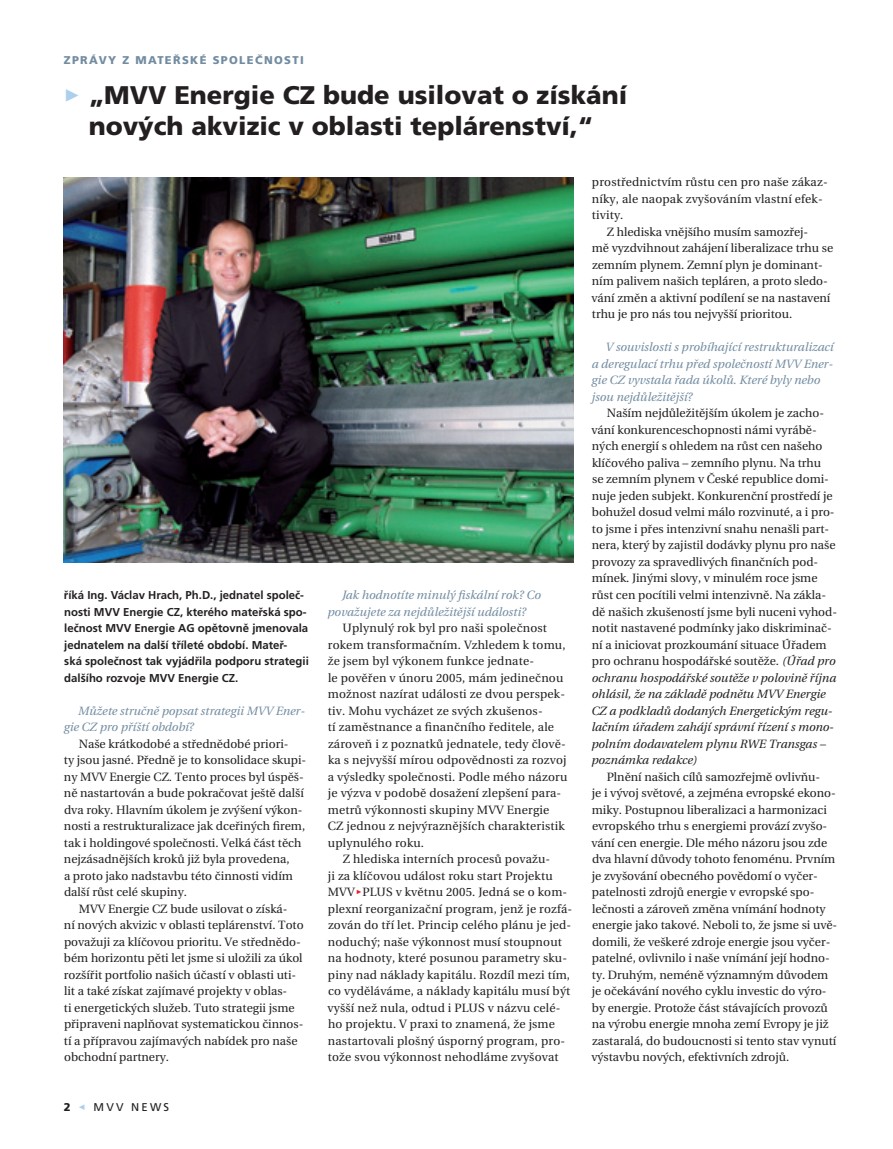
<style>
.page{position:relative;width:893px;height:1149px;background:#fff}
.page>*{position:absolute;margin:0;border:0;box-sizing:border-box;transform-origin:0 0}
.t1{font:25.5px/30.6px "Frutiger Black OT";color:#231f20;text-align:center}
.t2{font:12px/16.5px "Utopia";color:#231f20}
.t3{font:italic 12px/16.5px "Utopia";color:#728ca1}
.t4{font:700 11.4px/16.5px "Frutiger OT";color:#231f20}
.t5{font:11.25px "Frutiger Black OT";letter-spacing:.12em;color:#728ca1}
.t6{font:11.25px "Frutiger OT";letter-spacing:.2em;color:#231f20}
.s1{font-family:"FF Dingbests";color:#accfed}
.s2{font-family:"FF Dingbests";font-size:9px;color:#ee1d23}
.s3{font-style:italic}
</style>
<div class="page">
<img style="left:64px;top:177px;width:510px;height:385px">
<p class="t5" style="left:64px;top:53px;width:68px">Zprávy zm</p>
<p class="t5" style="left:148px;top:53px;width:156px">ateřské společnosti</p>
<h1 class="t1" style="left:64px;top:80px;width:565px"><span class="s1">&gt;</span> „MVV Energie CZ bude usilovat o získání nových akvizic v oblasti teplárenství,“</h1>
<p class="t4" style="left:64px;top:586px;width:246px">říká Ing. Václav Hrach, Ph.D., jednatel společ&shy;nosti MVV Energie CZ, kterého mateřská spo&shy;lečnost MVV Energie AG opětovně jmenovala jednatelem na další tříleté období. Mateř-<br>ská společnost tak vyjádřila podporu strategii dalšího rozvoje MVV Energie CZ.</p>
<p class="t3" style="left:63px;top:702px;width:243px;text-indent:15px">Můžete stručně popsat strategii MVV Ener&shy;gie CZ pro příští období?</p>
<p class="t2" style="left:79px;top:735px;width:211px">Naše krátkodobé a střednědobé priori-</p>
<p class="t2" style="left:64px;top:751px;width:244px">ty jsou jasné. Předně je to konsolidace skupi-</p>
<p class="t2" style="left:64px;top:768px;width:241px">ny MVV Energie CZ. Tento proces byl úspěš-</p>
<p class="t2" style="left:64px;top:784px;width:242px">ně nastartován a bude pokračovat ještě další</p>
<p class="t2" style="left:64px;top:801px;width:240px">dva roky. Hlavním úkolem je zvýšení výkon-</p>
<p class="t2" style="left:64px;top:817px;width:243px">nosti a restrukturalizace jak dceřiných firem,</p>
<p class="t2" style="left:64px;top:834px;width:239px">tak i holdingové společnosti. Velká část těch</p>
<p class="t2" style="left:64px;top:850px;width:227px">nejzásadnějších kroků již byla provedena,</p>
<p class="t2" style="left:64px;top:867px;width:230px">a proto jako nadstavbu této činnosti vidím</p>
<p class="t2" style="left:64px;top:883px;width:124px">další růst celé skupiny.</p>
<p class="t2" style="left:79px;top:900px;width:210px">MVV Energie CZ bude usilovat o získá-</p>
<p class="t2" style="left:64px;top:916px;width:241px">ní nových akvizic v oblasti teplárenství. Toto</p>
<p class="t2" style="left:64px;top:933px;width:238px">považuji za klíčovou prioritu. Ve střednědo-</p>
<p class="t2" style="left:64px;top:949px;width:240px">bém horizontu pěti let jsme si uložili za úkol</p>
<p class="t2" style="left:64px;top:966px;width:234px">rozšířit portfolio našich účastí v oblasti uti-</p>
<p class="t2" style="left:64px;top:982px;width:225px">lit a také získat zajímavé projekty v oblas-</p>
<p class="t2" style="left:64px;top:999px;width:232px">ti energetických služeb. Tuto strategii jsme</p>
<p class="t2" style="left:64px;top:1015px;width:241px">připraveni naplňovat systematickou činnos-</p>
<p class="t2" style="left:64px;top:1032px;width:235px">tí a přípravou zajímavých nabídek pro naše</p>
<p class="t2" style="left:64px;top:1048px;width:106px">obchodní partnery.</p>
<p class="t6" style="left:78px;top:1099px;width:92px"><span class="s1">&lt;</span> MVV NEWS</p>
<p class="t3" style="left:327px;top:586px;width:215px;text-indent:15px">Jak hodnotíte minulý fiskální rok? Co považujete za nejdůležitější události?</p>
<p class="t2" style="left:328px;top:619px;width:241px;text-indent:15px">Uplynulý rok byl pro naši společnost rokem transformačním. Vzhledem k tomu, že jsem byl výkonem funkce jednate-<br>le pověřen v únoru 2005, mám jedinečnou možnost nazírat události ze dvou perspek&shy;tiv. Mohu vycházet ze svých zkušenos-<br>tí zaměstnance a finančního ředitele, ale zároveň i z poznatků jednatele, tedy člově&shy;ka s nejvyšší mírou odpovědnosti za rozvoj a výsledky společnosti. Podle mého názoru je výzva v podobě dosažení zlepšení para&shy;metrů výkonnosti skupiny MVV Energie CZ jednou z nejvýraznějších charakteristik uplynulého roku.</p>
<p class="t2" style="left:327px;top:850px;width:246px;text-indent:15px">Z hlediska interních procesů považu-<br>ji za klíčovou událost roku start Projektu MVV <span class="s2">&gt;</span>PLUS v květnu 2005. Jedná se o kom&shy;plexní reorganizační program, jenž je rozfá&shy;zován do tří let. Princip celého plánu je jed&shy;noduchý; naše výkonnost musí stoupnout na hodnoty, které posunou parametry sku&shy;piny nad náklady kapitálu. Rozdíl mezi tím, co vyděláváme, a náklady kapitálu musí být vyšší než nula, odtud i PLUS v názvu celé&shy;ho projektu. V praxi to znamená, že jsme nastartovali plošný úsporný program, pro&shy;tože svou výkonnost nehodláme zvyšovat</p>
<p class="t2" style="left:592px;top:174px;width:237px">prostřednictvím růstu cen pro naše zákaz-</p>
<p class="t2" style="left:592px;top:190px;width:232px">níky, ale naopak zvyšováním vlastní efek-</p>
<p class="t2" style="left:592px;top:207px;width:33px">tivity.</p>
<p class="t2" style="left:607px;top:223px;width:203px">Z hlediska vnějšího musím samozřej-</p>
<p class="t2" style="left:592px;top:240px;width:243px">mě vyzdvihnout zahájení liberalizace trhu se</p>
<p class="t2" style="left:592px;top:256px;width:232px">zemním plynem. Zemní plyn je dominant-</p>
<p class="t2" style="left:592px;top:273px;width:237px">ním palivem našich tepláren, a proto sledo-</p>
<p class="t2" style="left:591px;top:289px;width:240px">vání změn a aktivní podílení se na nastavení</p>
<p class="t2" style="left:592px;top:306px;width:202px">trhu je pro nás tou nejvyšší prioritou.</p>
<p class="t3" style="left:591px;top:339px;width:244px;text-indent:14px">V souvislosti s probíhající restrukturalizací a deregulací trhu před společností MVV Ener&shy;gie CZ vyvstala řada úkolů. Které byly nebo jsou nejdůležitější?</p>
<p class="t2" style="left:591px;top:405px;width:248px;text-indent:16px">Naším nejdůležitějším úkolem je zacho&shy;vání konkurenceschopnosti námi vyrábě&shy;ných energií s ohledem na růst cen našeho klíčového paliva – zemního plynu. Na trhu<br>se zemním plynem v České republice domi&shy;nuje jeden subjekt. Konkurenční prostředí je bohužel dosud velmi málo rozvinuté, a i pro&shy;to jsme i přes intenzivní snahu nenašli part&shy;nera, který by zajistil dodávky plynu pro naše provozy za spravedlivých finančních pod&shy;mínek. Jinými slovy, v minulém roce jsme růst cen pocítili velmi intenzivně. Na zákla&shy;dě našich zkušeností jsme byli nuceni vyhod&shy;notit nastavené podmínky jako diskriminač&shy;ní a iniciovat prozkoumání situace Úřadem pro ochranu hospodářské soutěže. <span class="s3">(Úřad pro ochranu hospodářské soutěže v polovině října ohlásil, že na základě podnětu MVV Energie CZ a podkladů dodaných Energetickým regu&shy;lačním úřadem zahájí správní řízení s mono&shy;polním dodavatelem plynu RWE Transgas – poznámka redakce)</span></p>
<p class="t2" style="left:591px;top:768px;width:247px;text-indent:15px">Plnění našich cílů samozřejmě ovlivňu-<br>je i vývoj světové, a zejména evropské ekono&shy;miky. Postupnou liberalizaci a harmonizaci evropského trhu s energiemi provází zvyšo&shy;vání cen energie. Dle mého názoru jsou zde dva hlavní důvody tohoto fenoménu. Prvním je zvyšování obecného povědomí o vyčer&shy;patelnosti zdrojů energie v evropské spo&shy;lečnosti a zároveň změna vnímání hodnoty energie jako takové. Neboli to, že jsme si uvě&shy;domili, že veškeré zdroje energie jsou vyčer&shy;patelné, ovlivnilo i naše vnímání její hodno&shy;ty. Druhým, neméně významným důvodem je očekávání nového cyklu investic do výro&shy;by energie. Protože část stávajících provozů na výrobu energie mnoha zemí Evropy je již zastaralá, do budoucnosti si tento stav vynutí výstavbu nových, efektivních zdrojů.</p>
</div>
